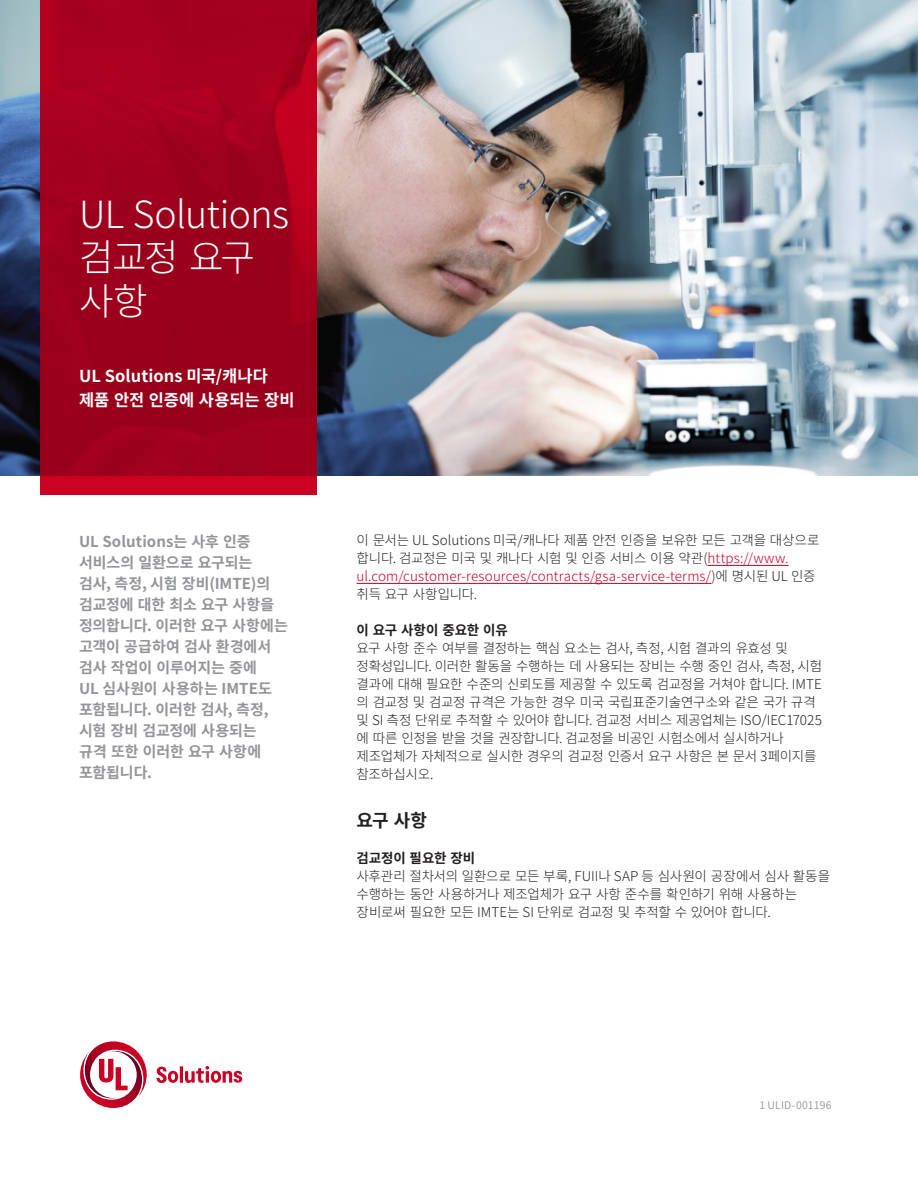
<style>
.page{position:relative;width:918px;height:1188px;background:#fff}
.page>*{position:absolute;margin:0;border:0;box-sizing:border-box;transform-origin:0 0}
.Interior_Headline{font:300 37.5px/43.5px "Noto Sans CJ Kkr";letter-spacing:-.015em;color:#fff}
.Subhead{font:700 18px "Noto Sans CJ Kkr";color:#231f20}
.Subhead-2{font:700 16.5px/24px "Noto Sans CJ Kkr";color:#fff}
.CTA{font:700 15px/21px "Noto Sans CJ Kkr";color:#939598}
.Body_Copy{font:300 13.5px/18px "Noto Sans CJ Kkr";letter-spacing:-.015em;color:#231f20}
.Body_Copy_Title{font:700 13.5px "Noto Sans CJ Kkr";letter-spacing:-.01em;color:#231f20}
.Copyright_Informatio{font:600 10.5px "Noto Sans CJ Kkr";letter-spacing:.015em;color:#939598}
.s1{color:#ca0123}
</style>
<div class="page">
<img style="left:0;top:0;width:918px;height:475px">
<svg style="left:41px;top:0;width:276px;height:495px;background:#a2001c"></svg>
<svg style="left:80px;top:1041px;width:162px;height:67px"></svg>
<hr style="left:707px;top:565px;width:82px;height:1px;background:#ca0123">
<hr style="left:357px;top:583px;width:355px;height:1px;background:#ca0123">
<p class="Interior_Headline" style="left:79px;top:193px;width:211px">UL Solutions 검교정 요구 사항</p>
<h3 class="Subhead-2" style="left:79px;top:365px;width:217px">UL Solutions 미국/캐나다 제품 안전 인증에 사용되는 장비</h3>
<h6 class="CTA" style="left:79px;top:531px;width:210px">UL Solutions는 사후 인증 서비스의 일환으로 요구되는 검사, 측정, 시험 장비(IMTE)의 검교정에 대한 최소 요구 사항을 정의합니다. 이러한 요구 사항에는 고객이 공급하여 검사 환경에서 검사 작업이 이루어지는 중에<br>UL 심사원이 사용하는 IMTE도 포함됩니다. 이러한 검사, 측정, 시험 장비 검교정에 사용되는 규격 또한 이러한 요구 사항에 포함됩니다.</h6>
<p class="Body_Copy" style="left:357px;top:532px;width:465px">이 문서는 UL Solutions 미국/캐나다 제품 안전 인증을 보유한 모든 고객을 대상으로 합니다. 검교정은 미국 및 캐나다 시험 및 인증 서비스 이용 약관(<span class="s1">https://www. ul.com/customer-resources/contracts/gsa-service-terms/</span>)에 명시된 UL 인증 취득 요구 사항입니다.</p>
<h6 class="Body_Copy_Title" style="left:357px;top:623px;width:153px">이 요구 사항이 중요한 이유</h6>
<p class="Body_Copy" style="left:357px;top:640px;width:467px">요구 사항 준수 여부를 결정하는 핵심 요소는 검사, 측정, 시험 결과의 유효성 및 정확성입니다. 이러한 활동을 수행하는 데 사용되는 장비는 수행 중인 검사, 측정, 시험 결과에 대해 필요한 수준의 신뢰도를 제공할 수 있도록 검교정을 거쳐야 합니다. IMTE 의 검교정 및 검교정 규격은 가능한 경우 미국 국립표준기술연구소와 같은 국가 규격 및 SI 측정 단위로 추적할 수 있어야 합니다. 검교정 서비스 제공업체는 ISO/IEC17025 에 따른 인정을 받을 것을 권장합니다. 검교정을 비공인 시험소에서 실시하거나 제조업체가 자체적으로 실시한 경우의 검교정 인증서 요구 사항은 본 문서 3페이지를 참조하십시오.</p>
<h3 class="Subhead" style="left:357px;top:811px;width:72px">요구 사항</h3>
<h6 class="Body_Copy_Title" style="left:357px;top:851px;width:120px">검교정이 필요한 장비</h6>
<p class="Body_Copy" style="left:357px;top:868px;width:475px">사후관리 절차서의 일환으로 모든 부록, FUII나 SAP 등 심사원이 공장에서 심사 활동을 수행하는 동안 사용하거나 제조업체가 요구 사항 준수를 확인하기 위해 사용하는 장비로써 필요한 모든 IMTE는 SI 단위로 검교정 및 추적할 수 있어야 합니다.</p>
<p class="Copyright_Informatio" style="left:759px;top:1099px;width:74px">1 ULID-001196</p>
</div>
